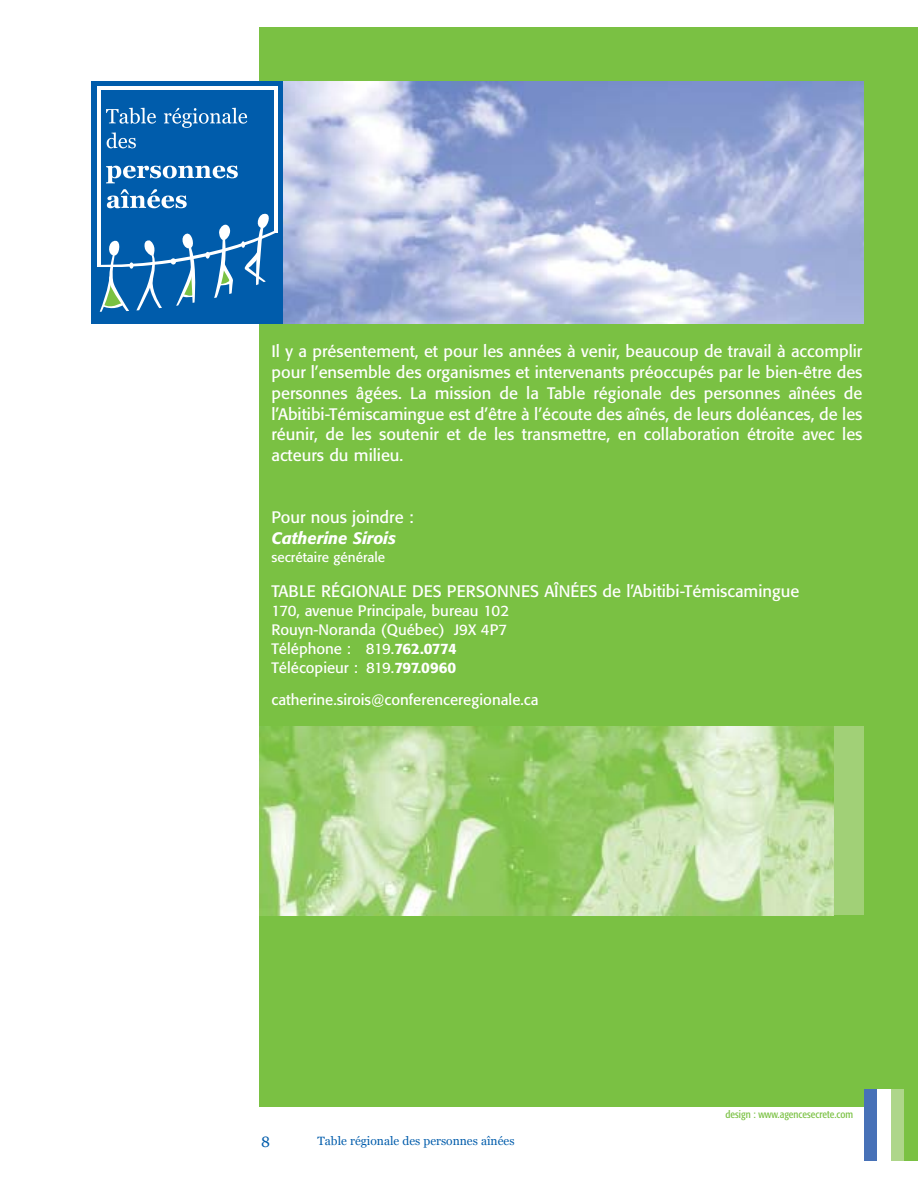
<style>
.page{position:relative;width:918px;height:1188px;background:#fff}
.page>*{position:absolute;margin:0;border:0;box-sizing:border-box;transform-origin:0 0}
.t1{font:16.5px/20.7px "Formata";color:#fff;text-align:justify}
.t2{font:italic 500 16.5px "Formata";color:#fff}
.t3{font:15px/18.9px "Formata";color:#fff}
.t4{font:15px "Georgia";color:#005cab}
.t5{font:13.5px "Formata";color:#fff}
.t6{font:12px "Georgia";color:#005cab}
.t7{font:condensed 10.5px "Formata";color:#7ac143}
.s1{font-weight:500}
</style>
<div class="page">
<div style="left:260px;top:27px;width:658px;height:1080px;background:#7ac143"></div>
<div style="left:829px;top:726px;width:35px;height:189px;background:#a1d077"></div>
<img style="left:260px;top:726px;width:573px;height:189px">
<img style="left:260px;top:81px;width:604px;height:243px">
<div style="left:92px;top:81px;width:191px;height:242px;background:#005cab"></div>
<hr style="left:97px;top:86px;width:3px;height:181px;background:#fff">
<hr style="left:275px;top:86px;width:3px;height:146px;background:#fff">
<hr style="left:97px;top:86px;width:180px;height:3px;background:#fff">
<svg style="left:106px;top:108px;width:50px;height:16px"></svg>
<svg style="left:107px;top:133px;width:29px;height:15px"></svg>
<svg style="left:106px;top:166px;width:132px;height:17px"></svg>
<svg style="left:99px;top:189px;width:178px;height:123px"></svg>
<svg style="left:164px;top:108px;width:83px;height:20px"></svg>
<div style="left:864px;top:1089px;width:14px;height:72px;background:#4771b7"></div>
<div style="left:877px;top:1089px;width:14px;height:72px;background:#fff"></div>
<div style="left:891px;top:1089px;width:14px;height:72px;background:#aed68a"></div>
<div style="left:904px;top:1089px;width:14px;height:72px;background:#7ac143"></div>
<p class="t1" style="left:272px;top:343px;width:593px">Il y a présentement, et pour les années à venir, beaucoup de travail à accomplir pour l’ensemble des organismes et intervenants préoccupés par le bien-être des personnes âgées. La mission de la Table régionale des personnes aînées de l’Abitibi-Témiscamingue est d’être à l’écoute des aînés, de leurs doléances, de les réunir, de les soutenir et de les transmettre, en collaboration étroite avec les acteurs du milieu.</p>
<p class="t1" style="left:272px;top:509px;width:143px">Pour nous joindre :</p>
<p class="t2" style="left:272px;top:531px;width:126px">Catherine Sirois</p>
<p class="t5" style="left:272px;top:552px;width:115px">secrétaire générale</p>
<p class="t1" style="left:272px;top:582px;width:529px">TABLE RÉGIONALE DES PERSONNES AÎNÉES de l’Abitibi-Témiscamingue</p>
<p class="t3" style="left:272px;top:603px;width:239px">170, avenue Principale, bureau 102<br>Rouyn-Noranda (Québec) J9X 4P7<br>Téléphone : 819.<span class="s1">762.0774<br></span>Télécopieur : 819.<span class="s1">797.0960</span></p>
<p class="t3" style="left:272px;top:692px;width:269px">catherine.sirois@conferenceregionale.ca</p>
<p class="t4" style="left:261px;top:1133px;width:10px">8</p>
<p class="t6" style="left:318px;top:1134px;width:199px">Table régionale des personnes aînées</p>
<p class="t7" style="left:726px;top:1110px;width:129px">design : www.agencesecrete.com</p>
</div>
